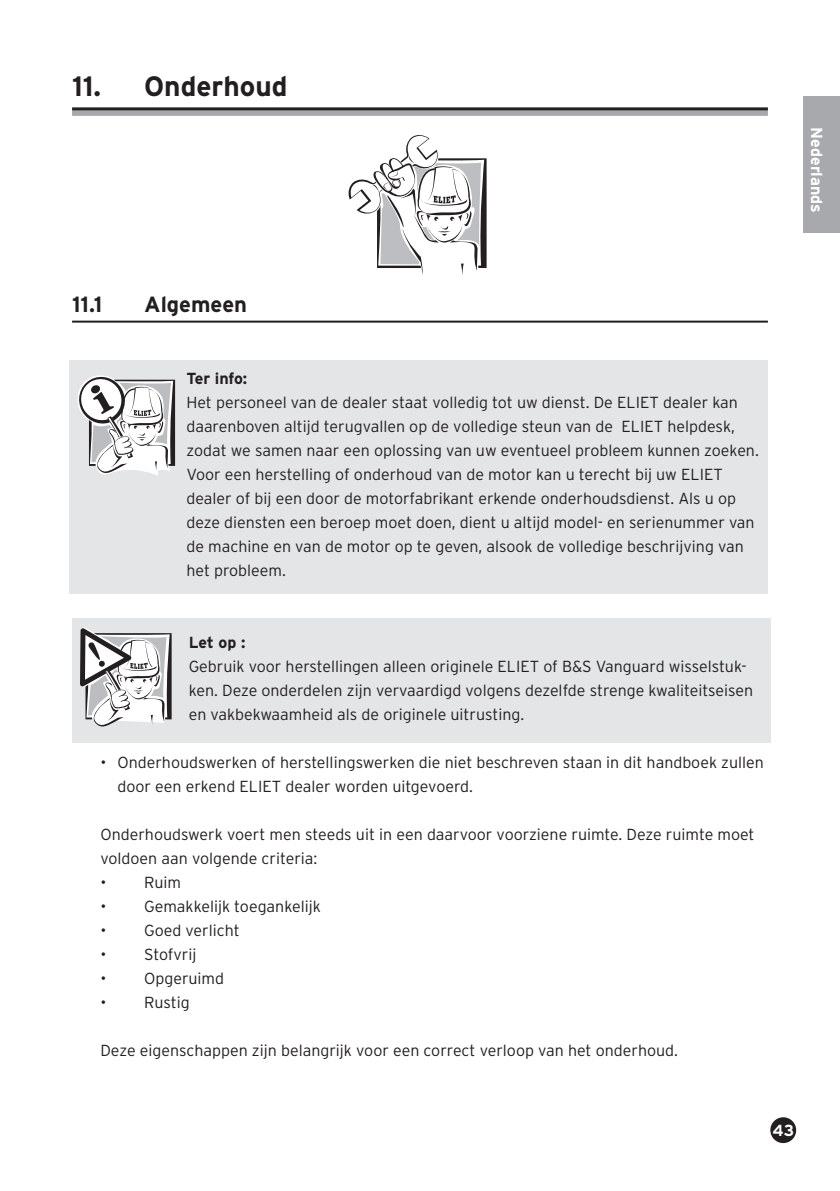
<style>
.page{position:relative;width:840px;height:1191px;background:#fff}
.page>*{position:absolute;margin:0;border:0;box-sizing:border-box;transform-origin:0 0}
.t1{font:700 28px "Interstate";color:#231f20}
.t2{font:700 22px "Interstate";color:#231f20}
.t3{font:300 16px/24px "Interstate";color:#231f20}
.t4{font:700 16px "Interstate";letter-spacing:-.01em;color:#231f20}
.t5{font:700 16px "Interstate";color:#fff}
</style>
<div class="page">
<div style="left:803px;top:96px;width:36px;height:136px;background:#a8a9ad"></div>
<div style="left:770px;top:1118px;width:24px;height:24px;background:#231f20;border-radius:50%"></div>
<div style="left:769px;top:1117px;width:26px;height:26px;border:2px solid #231f20;border-radius:50%"></div>
<div style="left:70px;top:360px;width:697px;height:234px;background:#e4e5e7"></div>
<svg style="left:78px;top:376px;width:97px;height:99px"></svg>
<div style="left:72px;top:618px;width:697px;height:125px;background:#e4e5e7"></div>
<svg style="left:80px;top:628px;width:91px;height:98px"></svg>
<svg style="left:348px;top:135px;width:138px;height:140px"></svg>
<div style="left:72px;top:110px;width:695px;height:6px;background:#a8a9ad"></div>
<hr style="left:72px;top:107px;width:695px;height:3px;background:#231f20">
<hr style="left:72px;top:321px;width:695px;height:2px;background:#231f20">
<h1 class="t1" style="left:72px;top:69px;width:217px">11. Onderhoud</h1>
<p class="t5" style="left:826px;top:127px;width:87px;rotate:90deg">Nederlands</p>
<h2 class="t2" style="left:72px;top:291px;width:32px">11.1</h2>
<h2 class="t2" style="left:144px;top:291px;width:104px">Algemeen</h2>
<p class="t4" style="left:186px;top:369px;width:62px">Ter info:</p>
<p class="t3" style="left:186px;top:390px;width:573px">Het personeel van de dealer staat volledig tot uw dienst. De ELIET dealer kan daarenboven altijd terugvallen op de volledige steun van de ELIET helpdesk, zodat we samen naar een oplossing van uw eventueel probleem kunnen zoeken.<br>Voor een herstelling of onderhoud van de motor kan u terecht bij uw ELIET dealer of bij een door de motorfabrikant erkende onderhoudsdienst. Als u op deze diensten een beroep moet doen, dient u altijd model- en serienummer van de machine en van de motor op te geven, alsook de volledige beschrijving van het probleem.</p>
<p class="t4" style="left:189px;top:633px;width:58px">Let op :</p>
<p class="t3" style="left:189px;top:654px;width:565px">Gebruik voor herstellingen alleen originele ELIET of B&amp;S Vanguard wisselstuk&shy;ken. Deze onderdelen zijn vervaardigd volgens dezelfde strenge kwaliteitseisen en vakbekwaamheid als de originele uitrusting.</p>
<p class="t3" style="left:117px;top:750px;width:647px;text-indent:-17px">• Onderhoudswerken of herstellingswerken die niet beschreven staan in dit handboek zullen door een erkend ELIET dealer worden uitgevoerd.</p>
<p class="t3" style="left:100px;top:822px;width:655px">Onderhoudswerk voert men steeds uit in een daarvoor voorziene ruimte. Deze ruimte moet voldoen aan volgende criteria:</p>
<p class="t3" style="left:100px;top:870px;width:82px">• Ruim</p>
<p class="t3" style="left:100px;top:894px;width:222px">• Gemakkelijk toegankelijk</p>
<p class="t3" style="left:100px;top:918px;width:141px">• Goed verlicht</p>
<p class="t3" style="left:100px;top:942px;width:97px">• Stofvrij</p>
<p class="t3" style="left:100px;top:966px;width:125px">• Opgeruimd</p>
<p class="t3" style="left:100px;top:990px;width:91px">• Rustig</p>
<p class="t3" style="left:100px;top:1038px;width:578px">Deze eigenschappen zijn belangrijk voor een correct verloop van het onderhoud.</p>
<p class="t5" style="left:772px;top:1120px;width:23px">43</p>
</div>
